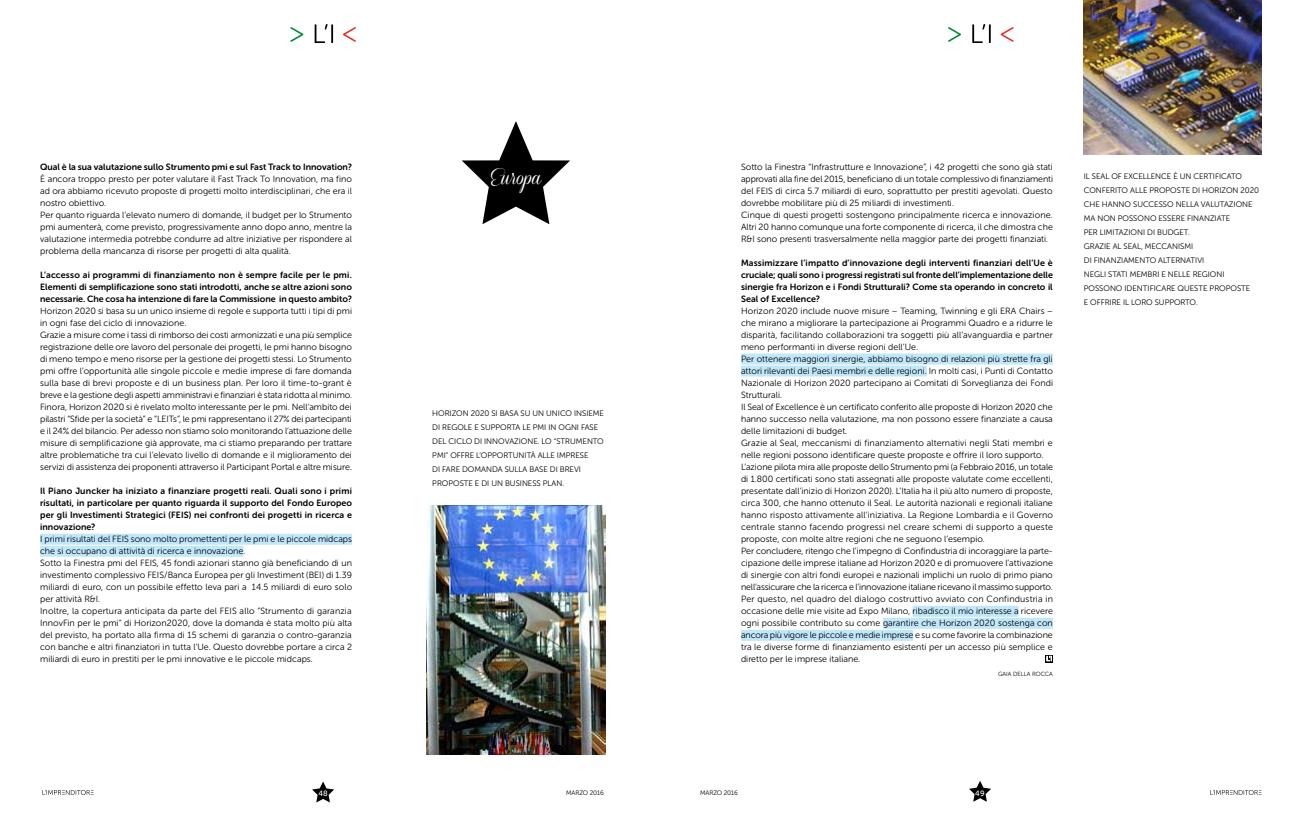
<style>
.page{position:relative;width:1304px;height:823px;background:#fff}
.page>*{position:absolute;margin:0;border:0;box-sizing:border-box;transform-origin:0 0}
.t1{font:17.3px "Coneria Script Demo";color:#fff}
.t2{font:9px/12px "Museo Sans Rounded 300";letter-spacing:.005em;color:#000}
.t3{font:9px/12px "Museo Sans Rounded 700";color:#000;text-align:justify}
.t4{font:8px/14px "Museo Sans Rounded 300";color:#000}
.t5{font:7.7px "Museo Sans Rounded 500";color:#fff}
.t6{font:6.5px "Museo Sans Rounded 300";letter-spacing:-.01em;color:#000}
.t7{font:6px "Museo Sans Rounded 300";letter-spacing:.005em;color:#000}
</style>
<div class="page">
<svg style="left:1210px;top:790px;width:51px;height:5px"></svg>
<svg style="left:43px;top:790px;width:51px;height:5px"></svg>
<svg style="left:312px;top:781px;width:22px;height:21px"></svg>
<svg style="left:969px;top:781px;width:22px;height:20px"></svg>
<svg style="left:972px;top:24px;width:19px;height:19px"></svg>
<svg style="left:948px;top:27px;width:13px;height:15px"></svg>
<svg style="left:1000px;top:27px;width:14px;height:15px"></svg>
<div style="left:741px;top:353px;width:312px;height:11px;background:#c1e7fa"></div>
<div style="left:741px;top:365px;width:186px;height:11px;background:#c1e7fa"></div>
<div style="left:913px;top:605px;width:106px;height:11px;background:#c1e7fa"></div>
<div style="left:883px;top:617px;width:170px;height:11px;background:#c1e7fa"></div>
<div style="left:741px;top:629px;width:172px;height:11px;background:#c1e7fa"></div>
<svg style="left:1045px;top:655px;width:8px;height:7px"></svg>
<svg style="left:1046px;top:655px;width:6px;height:5px"></svg>
<img style="left:1084px;top:0;width:177px;height:154px">
<svg style="left:315px;top:24px;width:18px;height:19px"></svg>
<svg style="left:290px;top:27px;width:14px;height:15px"></svg>
<svg style="left:343px;top:27px;width:13px;height:15px"></svg>
<div style="left:40px;top:533px;width:312px;height:11px;background:#c1e7fa"></div>
<div style="left:40px;top:545px;width:204px;height:11px;background:#c1e7fa"></div>
<img style="left:426px;top:505px;width:180px;height:248px">
<svg style="left:462px;top:121px;width:108px;height:103px"></svg>
<p class="t3" style="left:40px;top:161px;width:313px">Qual è la sua valutazione sullo Strumento pmi e sul Fast Track to Innovation?</p>
<p class="t2" style="left:40px;top:173px;width:313px">È ancora troppo presto per poter valutare il Fast Track To Innovation, ma fino ad ora abbiamo ricevuto proposte di progetti molto interdisciplinari, che era il nostro obiettivo.<br>Per quanto riguarda l’elevato numero di domande, il budget per lo Strumento pmi aumenterà, come previsto, progressivamente anno dopo anno, mentre la valutazione intermedia potrebbe condurre ad altre iniziative per rispondere al problema della mancanza di risorse per progetti di alta qualità.</p>
<p class="t3" style="left:40px;top:269px;width:313px">L’accesso ai programmi di finanziamento non è sempre facile per le pmi.<br>Elementi di semplificazione sono stati introdotti, anche se altre azioni sono necessarie. Che cosa ha intenzione di fare la Commissione in questo ambito?</p>
<p class="t2" style="left:40px;top:305px;width:314px">Horizon 2020 si basa su un unico insieme di regole e supporta tutti i tipi di pmi in ogni fase del ciclo di innovazione.<br>Grazie a misure come i tassi di rimborso dei costi armonizzati e una più semplice registrazione delle ore lavoro del personale dei progetti, le pmi hanno bisogno di meno tempo e meno risorse per la gestione dei progetti stessi. Lo Strumento pmi offre l’opportunità alle singole piccole e medie imprese di fare domanda sulla base di brevi proposte e di un business plan. Per loro il time-to-grant è breve e la gestione degli aspetti amministravi e finanziari è stata ridotta al minimo.<br>Finora, Horizon 2020 si è rivelato molto interessante per le pmi. Nell’ambito dei pilastri “Sfide per la società” e “LEITs”, le pmi rappresentano il 27% dei partecipanti e il 24% del bilancio. Per adesso non stiamo solo monitorando l’attuazione delle misure di semplificazione già approvate, ma ci stiamo preparando per trattare altre problematiche tra cui l’elevato livello di domande e il miglioramento dei servizi di assistenza dei proponenti attraverso il Participant Portal e altre misure.</p>
<p class="t3" style="left:40px;top:484px;width:314px">Il Piano Juncker ha iniziato a finanziare progetti reali. Quali sono i primi risultati, in particolare per quanto riguarda il supporto del Fondo Europeo per gli Investimenti Strategici (FEIS) nei confronti dei progetti in ricerca e innovazione?</p>
<p class="t2" style="left:40px;top:533px;width:314px">I primi risultati del FEIS sono molto promettenti per le pmi e le piccole midcaps che si occupano di attività di ricerca e innovazione.<br>Sotto la Finestra pmi del FEIS, 45 fondi azionari stanno già beneficiando di un investimento complessivo FEIS/Banca Europea per gli Investiment (BEI) di 1.39 miliardi di euro, con un possibile effetto leva pari a 14.5 miliardi di euro solo per attività R&amp;I.<br>Inoltre, la copertura anticipata da parte del FEIS allo ”Strumento di garanzia InnovFin per le pmi” di Horizon2020, dove la domanda è stata molto più alta del previsto, ha portato alla firma di 15 schemi di garanzia o contro-garanzia con banche e altri finanziatori in tutta l’Ue. Questo dovrebbe portare a circa 2 miliardi di euro in prestiti per le pmi innovative e le piccole midcaps.</p>
<h1 class="t1" style="left:490px;top:168px;width:53px">Europa</h1>
<p class="t4" style="left:432px;top:406px;width:173px">HORIZON 2020 SI BASA SU UN UNICO INSIEME DI REGOLE E SUPPORTA LE PMI IN OGNI FASE DEL CICLO DI INNOVAZIONE. LO “STRUMENTO PMI” OFFRE L’OPPORTUNITÀ ALLE IMPRESE<br>DI FARE DOMANDA SULLA BASE DI BREVI PROPOSTE E DI UN BUSINESS PLAN.</p>
<p class="t2" style="left:741px;top:161px;width:313px">Sotto la Finestra “Infrastrutture e Innovazione”, i 42 progetti che sono già stati approvati alla fine del 2015, beneficiano di un totale complessivo di finanziamenti del FEIS di circa 5.7 miliardi di euro, soprattutto per prestiti agevolati. Questo dovrebbe mobilitare più di 25 miliardi di investimenti.<br>Cinque di questi progetti sostengono principalmente ricerca e innovazione.<br>Altri 20 hanno comunque una forte componente di ricerca, il che dimostra che R&amp;I sono presenti trasversalmente nella maggior parte dei progetti finanziati.</p>
<p class="t3" style="left:741px;top:257px;width:313px">Massimizzare l’impatto d’innovazione degli interventi finanziari dell’Ue è cruciale; quali sono i progressi registrati sul fronte dell’implementazione delle sinergie fra Horizon e i Fondi Strutturali? Come sta operando in concreto il Seal of Excellence?</p>
<p class="t2" style="left:741px;top:305px;width:314px">Horizon 2020 include nuove misure – Teaming, Twinning e gli ERA Chairs – che mirano a migliorare la partecipazione ai Programmi Quadro e a ridurre le disparità, facilitando collaborazioni tra soggetti più all’avanguardia e partner meno performanti in diverse regioni dell’Ue.<br>Per ottenere maggiori sinergie, abbiamo bisogno di relazioni più strette fra gli attori rilevanti dei Paesi membri e delle regioni. In molti casi, i Punti di Contatto Nazionale di Horizon 2020 partecipano ai Comitati di Sorveglianza dei Fondi Strutturali.<br>Il Seal of Excellence è un certificato conferito alle proposte di Horizon 2020 che hanno successo nella valutazione, ma non possono essere finanziate a causa delle limitazioni di budget.<br>Grazie al Seal, meccanismi di finanziamento alternativi negli Stati membri e nelle regioni possono identificare queste proposte e offrire il loro supporto.<br>L’azione pilota mira alle proposte dello Strumento pmi (a Febbraio 2016, un totale di 1.800 certificati sono stati assegnati alle proposte valutate come eccellenti, presentate dall’inizio di Horizon 2020). L’Italia ha il più alto numero di proposte, circa 300, che hanno ottenuto il Seal. Le autorità nazionali e regionali italiane hanno risposto attivamente all’iniziativa. La Regione Lombardia e il Governo centrale stanno facendo progressi nel creare schemi di supporto a queste proposte, con molte altre regioni che ne seguono l’esempio.<br>Per concludere, ritengo che l’impegno di Confindustria di incoraggiare la parte&shy;cipazione delle imprese italiane ad Horizon 2020 e di promuovere l’attivazione di sinergie con altri fondi europei e nazionali implichi un ruolo di primo piano nell’assicurare che la ricerca e l’innovazione italiane ricevano il massimo supporto.<br>Per questo, nel quadro del dialogo costruttivo avviato con Confindustria in occasione delle mie visite ad Expo Milano, ribadisco il mio interesse a ricevere ogni possibile contributo su come garantire che Horizon 2020 sostenga con ancora più vigore le piccole e medie imprese e su come favorire la combinazione tra le diverse forme di finanziamento esistenti per un accesso più semplice e diretto per le imprese italiane.</p>
<p class="t7" style="left:998px;top:670px;width:56px">GAIA DELLA ROCCA</p>
<p class="t4" style="left:1084px;top:169px;width:177px">IL SEAL OF EXCELLENCE È UN CERTIFICATO CONFERITO ALLE PROPOSTE DI HORIZON 2020<br>CHE HANNO SUCCESSO NELLA VALUTAZIONE MA NON POSSONO ESSERE FINANZIATE<br>PER LIMITAZIONI DI BUDGET.<br>GRAZIE AL SEAL, MECCANISMI<br>DI FINANZIAMENTO ALTERNATIVI<br>NEGLI STATI MEMBRI E NELLE REGIONI POSSONO IDENTIFICARE QUESTE PROPOSTE<br>E OFFRIRE IL LORO SUPPORTO.</p>
<p class="t5" style="left:318px;top:788px;width:11px">48</p>
<p class="t6" style="left:566px;top:788px;width:39px">MARZO 2016</p>
<p class="t6" style="left:700px;top:788px;width:39px">MARZO 2016</p>
<p class="t5" style="left:975px;top:788px;width:11px">49</p>
</div>
